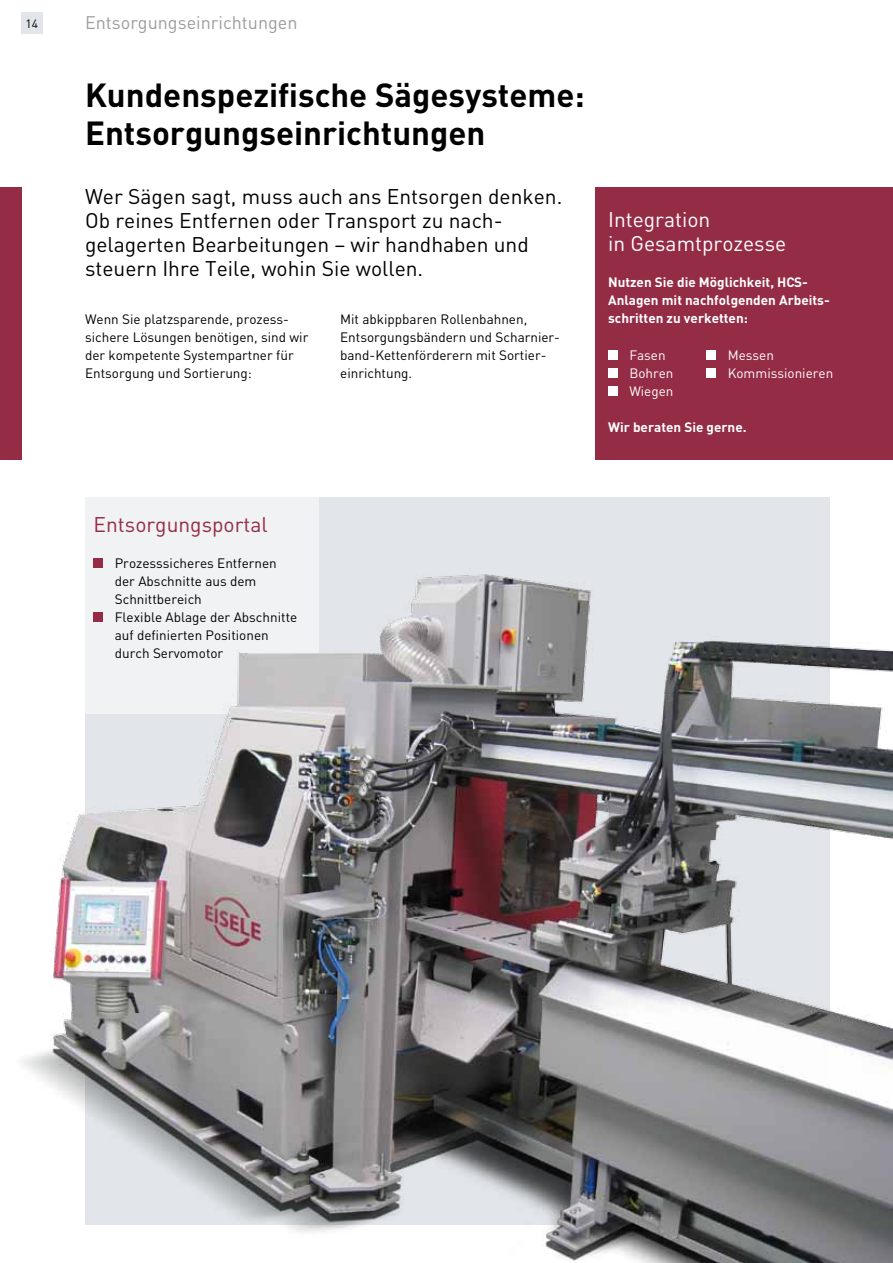
<style>
.page{position:relative;width:893px;height:1263px;background:#fff}
.page>*{position:absolute;margin:0;border:0;box-sizing:border-box;transform-origin:0 0}
.t1{font:700 33px/37.5px "DIN";color:#000}
.t2{font:21px/24px "DIN";color:#000}
.t3{font:21px/24px "DIN";color:#fff}
.t4{font:21px "DIN";color:#952c45}
.t5{font:18px "DIN";color:#9c9d9d}
.t6{font:13.5px/18px "DIN";color:#000}
.t7{font:700 13.5px/18px "DIN";color:#fff}
.t8{font:13.5px/18px "DIN";color:#fff}
.t9{font:12px "DIN";color:#000}
</style>
<div class="page">
<div style="left:85px;top:497px;width:744px;height:728px;background:#e2e6ea"></div>
<div style="left:85px;top:497px;width:234px;height:217px;background:#f0f2f4"></div>
<div style="left:21px;top:13px;width:22px;height:21px;background:#e2e6ea"></div>
<div style="left:595px;top:187px;width:298px;height:272px;background:#952c45"></div>
<div style="left:0;top:187px;width:21px;height:272px;background:#952c45"></div>
<img style="left:21px;top:574px;width:872px;height:689px">
<div style="left:608px;top:350px;width:10px;height:9px;background:#fff"></div>
<div style="left:608px;top:368px;width:10px;height:9px;background:#fff"></div>
<div style="left:608px;top:386px;width:10px;height:9px;background:#fff"></div>
<div style="left:94px;top:558px;width:9px;height:9px;background:#952c45"></div>
<div style="left:94px;top:612px;width:9px;height:9px;background:#952c45"></div>
<div style="left:706px;top:350px;width:10px;height:10px;background:#fff"></div>
<div style="left:706px;top:368px;width:10px;height:10px;background:#fff"></div>
<p class="t9" style="left:26px;top:16px;width:14px">14</p>
<h3 class="t5" style="left:85px;top:11px;width:214px">Entsorgungseinrichtungen</h3>
<h1 class="t1" style="left:85px;top:76px;width:501px">Kundenspezifische Sägesysteme:<br>Entsorgungseinrichtungen</h1>
<h2 class="t2" style="left:85px;top:184px;width:479px">Wer Sägen sagt, muss auch ans Entsorgen denken.<br>Ob reines Entfernen oder Transport zu nach&shy;gelagerten Bearbeitungen – wir handhaben und steuern Ihre Teile, wohin Sie wollen.</h2>
<p class="t6" style="left:85px;top:310px;width:225px">Wenn Sie platzsparende, prozess&shy;sichere Lösungen benötigen, sind wir der kompetente Systempartner für Entsorgung und Sortierung:</p>
<p class="t6" style="left:340px;top:310px;width:221px">Mit abkippbaren Rollenbahnen,<br>Entsorgungsbändern und Scharnier&shy;band-Kettenförderern mit Sortier&shy;einrichtung.</p>
<h2 class="t3" style="left:608px;top:207px;width:180px">Integration<br>in Gesamtprozesse</h2>
<p class="t7" style="left:608px;top:273px;width:223px">Nutzen Sie die Möglichkeit, HCS-<br>Anlagen mit nachfolgenden Arbeits&shy;schritten zu verketten:</p>
<p class="t8" style="left:629px;top:345px;width:46px">Fasen<br>Bohren<br>Wiegen</p>
<p class="t7" style="left:608px;top:417px;width:140px">Wir beraten Sie gerne.</p>
<p class="t8" style="left:728px;top:345px;width:107px">Messen<br>Kommissionieren</p>
<h2 class="t4" style="left:94px;top:510px;width:176px">Entsorgungsportal</h2>
<p class="t6" style="left:115px;top:553px;width:184px">Prozesssicheres Entfernen der Abschnitte aus dem<br>Schnittbereich<br>Flexible Ablage der Abschnitte auf definierten Positionen durch Servomotor</p>
</div>
